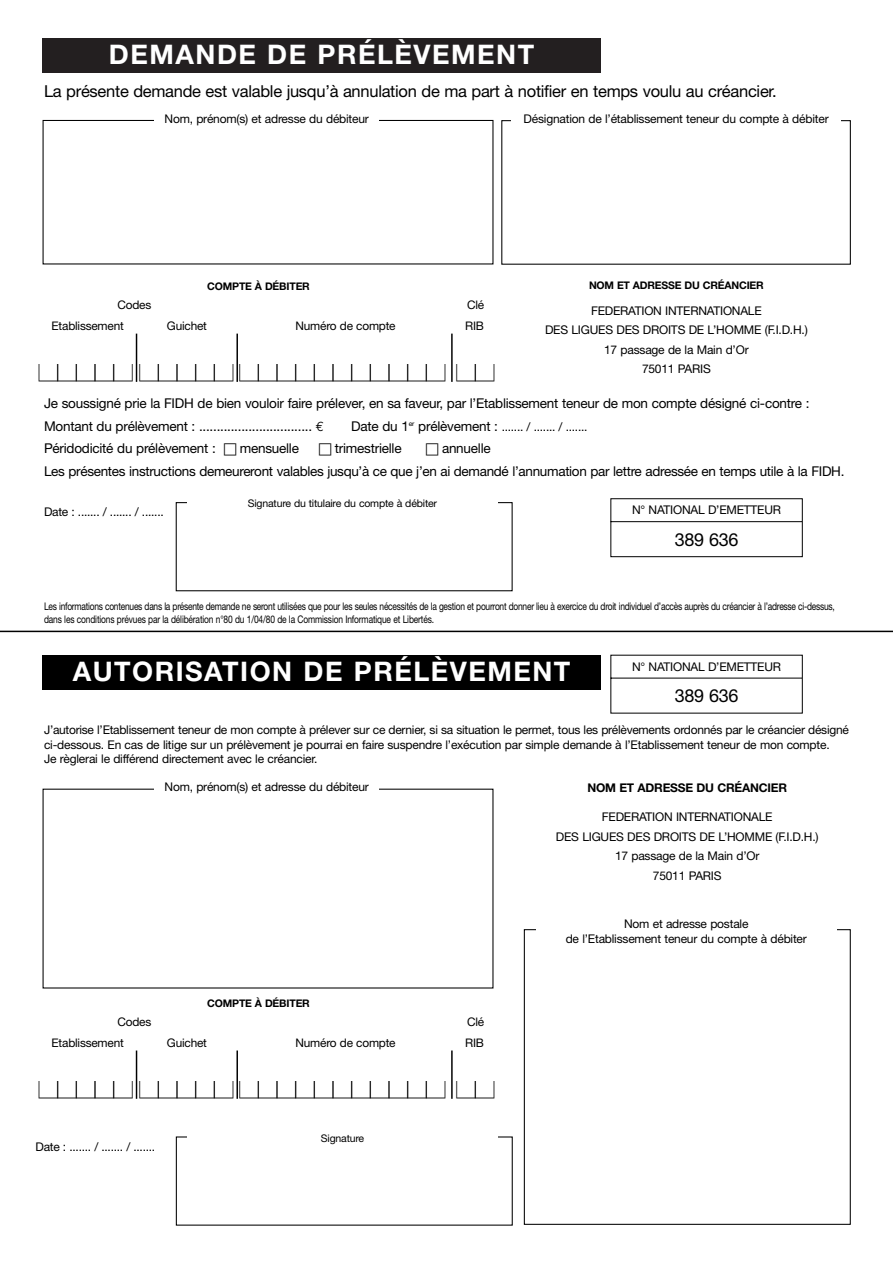
<style>
.page{position:relative;width:893px;height:1263px;background:#fff}
.page>*{position:absolute;margin:0;border:0;box-sizing:border-box;transform-origin:0 0}
.t1{font:700 27px "Helvetica Neue";letter-spacing:.055em;color:#fff}
.t2{font:20.7px "Peigne M aztiret";color:#000;scale:.9 1}
.t3{font:18px "Helvetica Neue";letter-spacing:-.015em;color:#000}
.t4{font:16.5px "Helvetica Neue";letter-spacing:-.015em;color:#000}
.t5{font:13.5px/22.5px "Helvetica Neue";letter-spacing:-.015em;color:#000}
.t6{font:12px/19.5px "Helvetica Neue";letter-spacing:-.015em;color:#000;text-align:center}
.t7{font:700 12px "Helvetica Neue";letter-spacing:-.015em;color:#000}
.t8{font:11.85px/21px "Helvetica Neue";letter-spacing:-.015em;color:#000}
.t9{font:10.5px/12.6px "Helvetica Neue";letter-spacing:-.03em;color:#000;scale:.8 1}
.t10{font:700 10.5px "Helvetica Neue";letter-spacing:-.015em;color:#000}
.t11{font:10.5px "Helvetica Neue";letter-spacing:-.03em;color:#000}
.s1{font-family:"Euro Mono"}
.s2{font-size:13.5px}
</style>
<div class="page">
<div style="left:43px;top:38px;width:557px;height:35px;background:#231f20"></div>
<div style="left:43px;top:655px;width:557px;height:34px;background:#000"></div>
<hr style="left:136px;top:334px;width:1px;height:48px;background:#000">
<hr style="left:236px;top:334px;width:2px;height:48px;background:#000">
<hr style="left:451px;top:334px;width:1px;height:48px;background:#000">
<hr style="left:136px;top:1051px;width:1px;height:48px;background:#000">
<hr style="left:236px;top:1051px;width:2px;height:48px;background:#000">
<hr style="left:451px;top:1051px;width:1px;height:48px;background:#000">
<svg style="left:610px;top:498px;width:193px;height:59px"></svg>
<svg style="left:610px;top:654px;width:193px;height:60px"></svg>
<hr style="left:0;top:631px;width:892px;height:1px;background:#000">
<h1 class="t1" style="left:109px;top:45px;width:426px">DEMANDE DE PRÉLÈVEMENT</h1>
<h3 class="t4" style="left:44px;top:85px;width:734px">La présente demande est valable jusqu’à annulation de ma part à notifier en temps voulu au créancier.</h3>
<p class="t6" style="left:164px;top:110px;width:206px">Nom, prénom(s) et adresse du débiteur</p>
<p class="t6" style="left:523px;top:110px;width:306px">Désignation de l’établissement teneur du compte à débiter</p>
<p class="t10" style="left:207px;top:283px;width:104px">COMPTE À DÉBITER</p>
<p class="t10" style="left:589px;top:282px;width:176px">NOM ET ADRESSE DU CRÉANCIER</p>
<p class="t6" style="left:545px;top:302px;width:264px">FEDERATION INTERNATIONALE<br>DES LIGUES DES DROITS DE L’HOMME (F.I.D.H.)<br>17 passage de la Main d’Or<br>75011 PARIS</p>
<p class="t8" style="left:52px;top:295px;width:101px;text-indent:66px">Codes<br>Etablissement</p>
<p class="t8" style="left:467px;top:295px;width:19px">Clé</p>
<p class="t8" style="left:167px;top:316px;width:42px">Guichet</p>
<p class="t8" style="left:295px;top:316px;width:102px">Numéro de compte</p>
<p class="t8" style="left:465px;top:316px;width:20px">RIB</p>
<h2 class="t2" style="left:39px;top:362px;width:507px">AAAAA AAAAA AAAAAAAAAAA AA</h2>
<p class="t5" style="left:44px;top:394px;width:767px">Je soussigné prie la FIDH de bien vouloir faire prélever, en sa faveur, par l’Etablissement teneur de mon compte désigné ci-contre :<br>Montant du prélèvement : ................................ <span class="s1">€</span></p>
<p class="t6" style="left:351px;top:418px;width:238px"><span class="s2">Date du 1</span><sup>er</sup> <span class="s2">prélèvement :</span> ....... / ....... / .......</p>
<p class="t5" style="left:44px;top:439px;width:173px">Péridodicité du prélèvement :</p>
<p class="t5" style="left:240px;top:439px;width:61px">mensuelle</p>
<p class="t5" style="left:335px;top:439px;width:68px">trimestrielle</p>
<p class="t5" style="left:44px;top:439px;width:801px;text-indent:398px">annuelle<br>Les présentes instructions demeureront valables jusqu’à ce que j’en ai demandé l’annumation par lettre adressée en temps utile à la FIDH.</p>
<p class="t6" style="left:44px;top:503px;width:121px">Date : ....... / ....... / .......</p>
<p class="t6" style="left:632px;top:502px;width:151px">N° NATIONAL D’EMETTEUR</p>
<h3 class="t3" style="left:674px;top:533px;width:65px">389 636</h3>
<p class="t11" style="left:248px;top:500px;width:191px">Signature du titulaire du compte à débiter</p>
<p class="t9" style="left:44px;top:601px;width:989px">Les informations contenues dans la présente demande ne seront utilisées que pour les seules nécessités de la gestion et pourront donner lieu à exercice du droit individuel d’accès auprès du créancier à l’adresse ci-dessus, dans les conditions prévues par la délibération n°80 du 1/04/80 de la Commission Informatique et Libertés.</p>
<h1 class="t1" style="left:73px;top:661px;width:499px">AUTORISATION DE PRÉLÈVEMENT</h1>
<p class="t6" style="left:632px;top:658px;width:151px">N° NATIONAL D’EMETTEUR</p>
<h3 class="t3" style="left:674px;top:690px;width:65px">389 636</h3>
<p class="t6" style="left:44px;top:724px;width:806px;line-height:14.4px;text-align:left">J’autorise l’Etablissement teneur de mon compte à prélever sur ce dernier, si sa situation le permet, tous les prélèvements ordonnés par le créancier désigné ci-dessous. En cas de litige sur un prélèvement je pourrai en faire suspendre l’exécution par simple demande à l’Etablissement teneur de mon compte.<br>Je règlerai le différend directement avec le créancier.</p>
<p class="t6" style="left:164px;top:779px;width:206px">Nom, prénom(s) et adresse du débiteur</p>
<p class="t7" style="left:587px;top:784px;width:201px">NOM ET ADRESSE DU CRÉANCIER</p>
<p class="t6" style="left:556px;top:808px;width:264px">FEDERATION INTERNATIONALE<br>DES LIGUES DES DROITS DE L’HOMME (F.I.D.H.)<br>17 passage de la Main d’Or<br>75011 PARIS</p>
<p class="t8" style="left:52px;top:1012px;width:101px;text-indent:66px">Codes<br>Etablissement</p>
<p class="t10" style="left:207px;top:1000px;width:104px">COMPTE À DÉBITER</p>
<p class="t8" style="left:467px;top:1012px;width:19px">Clé</p>
<p class="t8" style="left:167px;top:1033px;width:42px">Guichet</p>
<p class="t8" style="left:295px;top:1033px;width:102px">Numéro de compte</p>
<p class="t8" style="left:465px;top:1033px;width:20px">RIB</p>
<h2 class="t2" style="left:39px;top:1078px;width:507px">AAAAA AAAAA AAAAAAAAAAA AA</h2>
<p class="t6" style="left:36px;top:1138px;width:121px">Date : ....... / ....... / .......</p>
<p class="t11" style="left:321px;top:1134px;width:45px">Signature</p>
<p class="t6" style="left:565px;top:918px;width:242px;line-height:14.4px">Nom et adresse postale<br>de l’Etablissement teneur du compte à débiter</p>
</div>
